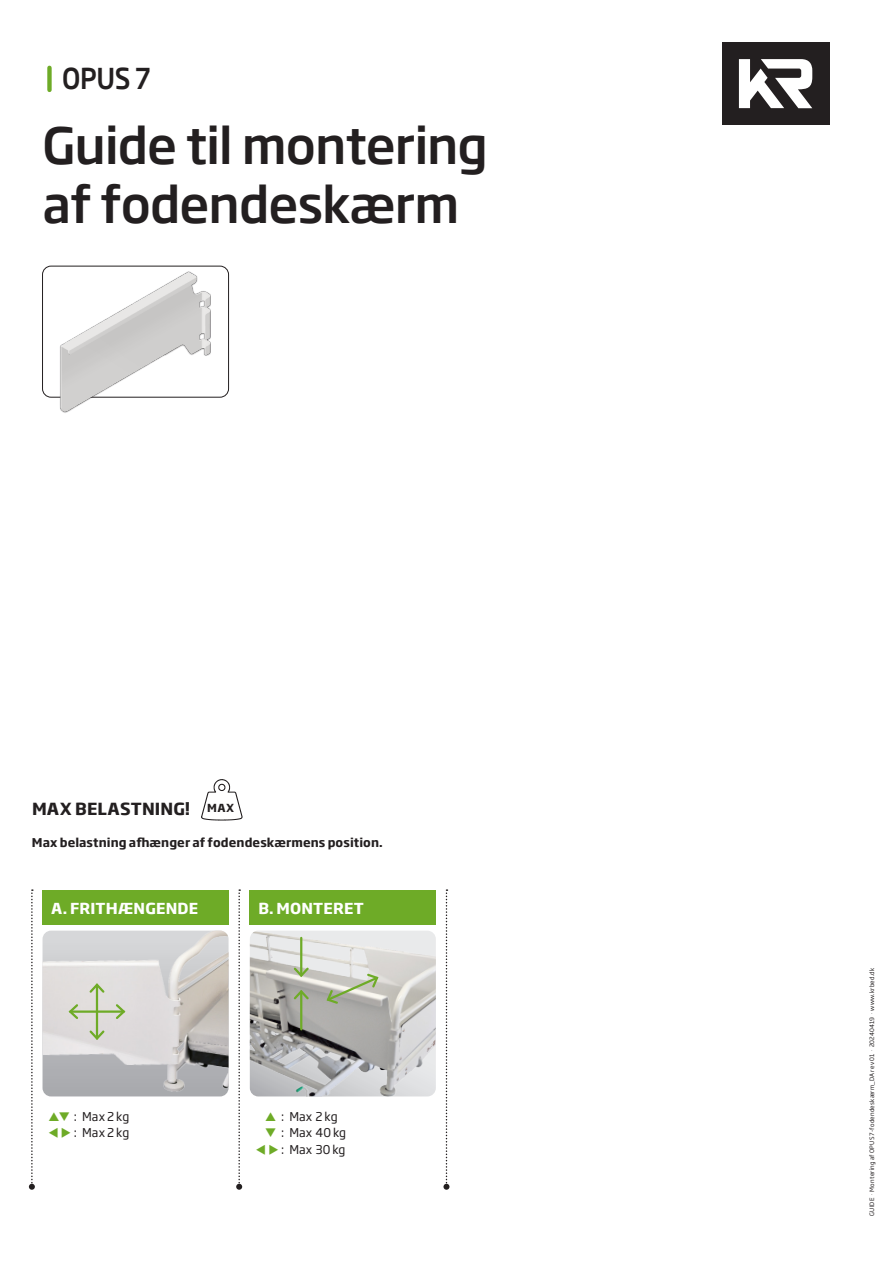
<style>
.page{position:relative;width:893px;height:1263px;background:#fff}
.page>*{position:absolute;margin:0;border:0;box-sizing:border-box;transform-origin:0 0}
.t1{font:500 49.5px/59.4px "Soho Gothic Pro";letter-spacing:-.02em;color:#231f20}
.t2{font:500 28.5px "Soho Gothic Pro";color:#231f20;scale:.9 1}
.t3{font:700 16.5px "Soho Gothic Pro";letter-spacing:.005em;color:#231f20}
.t4{font:700 15px "Soho Gothic Pro";letter-spacing:.01em;color:#fff}
.t5{font:700 12px "Soho Gothic Pro";letter-spacing:.005em;color:#231f20}
.t6{font:12px "Soho Gothic Pro";color:#231f20}
.t7{font:700 10.95px "Soho Gothic Pro";color:#231f20}
.t8{font:6px "Soho Gothic Pro";letter-spacing:.035em;color:#231f20}
.s1{color:#6eab27}
</style>
<div class="page">
<div style="left:43px;top:890px;width:186px;height:35px;background:#6eab27"></div>
<div style="left:250px;top:890px;width:186px;height:35px;background:#6eab27"></div>
<svg style="left:201px;top:779px;width:42px;height:42px"></svg>
<svg style="left:29px;top:889px;width:6px;height:301px"></svg>
<svg style="left:236px;top:889px;width:6px;height:301px"></svg>
<svg style="left:443px;top:889px;width:6px;height:301px"></svg>
<svg style="left:43px;top:931px;width:186px;height:165px;background:#cac9c7"></svg>
<svg style="left:250px;top:931px;width:186px;height:165px;background:#c1c1be"></svg>
<div style="left:722px;top:43px;width:107px;height:82px;background:#231f20"></div>
<svg style="left:739px;top:59px;width:73px;height:49px"></svg>
<div style="left:47px;top:68px;width:5px;height:22px;background:#6eab27"></div>
<img style="left:42px;top:265px;width:188px;height:148px">
<p class="t2" style="left:62px;top:56px;width:100px">OPUS 7</p>
<p class="t1" style="left:43px;top:112px;width:447px">Guide til montering af fodendeskærm</p>
<p class="t3" style="left:32px;top:795px;width:160px">MAX BELASTNING!</p>
<p class="t7" style="left:207px;top:799px;width:28px">MAX</p>
<p class="t5" style="left:32px;top:833px;width:352px">Max belastning afhænger af fodendeskærmens position.</p>
<p class="t4" style="left:51px;top:896px;width:148px">A. FRITHÆNGENDE</p>
<p class="t4" style="left:258px;top:896px;width:107px">B. MONTERET</p>
<p class="t6" style="left:58px;top:1107px;width:72px"><span class="s1">❑</span> : Max 2 kg</p>
<p class="t6" style="left:48px;top:1124px;width:83px"><span class="s1">▼</span> <span class="s1">◆</span> : Max 2 kg</p>
<p class="t6" style="left:281px;top:1107px;width:58px">: Max 2 kg</p>
<p class="t6" style="left:265px;top:1123px;width:83px"><span class="s1">❑</span> : Max 40 kg</p>
<p class="t6" style="left:255px;top:1140px;width:92px"><span class="s1">▼</span> <span class="s1">◆</span>: Max 30 kg</p>
<p class="t8" style="left:867px;top:1215px;width:249px;rotate:-90deg">GUIDE . Montering af OPUS 7-fodendeskærm_DA rev 01 . 20240419 . www.krbed.dk</p>
</div>
